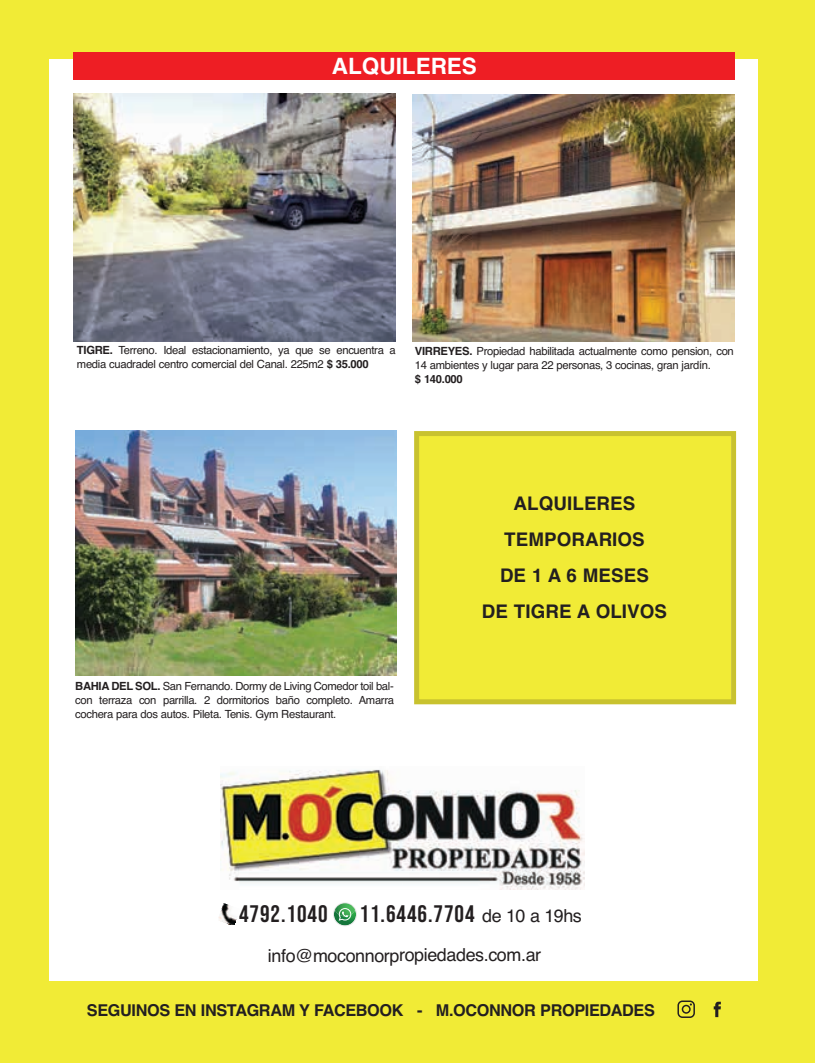
<style>
.page{position:relative;width:815px;height:1063px;background:#f1eb36}
.page>*{position:absolute;margin:0;border:0;box-sizing:border-box;transform-origin:0 0}
.t1{font:23.88px "Bebas Neue";letter-spacing:.04em;color:#231f20}
.t2{font:700 22.5px "Helvetica";color:#fff}
.t3{font:700 18.75px/36.2px "Helvetica";letter-spacing:.005em;color:#231f20;text-align:center}
.t4{font:17.88px "Helvetica";letter-spacing:-.025em;color:#231f20}
.t5{font:700 16.25px "Helvetica";letter-spacing:-.025em;color:#231f20}
.t6{font:11.25px/13.8px "Helvetica";letter-spacing:-.03em;color:#231f20}
.t7{font:700 11.25px "Helvetica";letter-spacing:-.03em;color:#231f20}
.s1{font-weight:700}
.s2{font-family:"Helvetica";font-size:17.88px}
</style>
<div class="page">
<div style="left:49px;top:59px;width:709px;height:922px;background:#fff"></div>
<div style="left:74px;top:52px;width:661px;height:28px;background:#ee1e24"></div>
<img style="left:220px;top:769px;width:365px;height:121px">
<img style="left:218px;top:903px;width:19px;height:22px">
<svg style="left:333px;top:902px;width:24px;height:24px"></svg>
<svg style="left:334px;top:903px;width:22px;height:22px"></svg>
<img style="left:74px;top:94px;width:322px;height:247px">
<img style="left:413px;top:94px;width:322px;height:248px">
<img style="left:75px;top:430px;width:322px;height:246px">
<div style="left:419px;top:436px;width:312px;height:263px;background:#f1eb36"></div>
<div style="left:414px;top:431px;width:322px;height:273px;border:5px solid #c8c22f"></div>
<svg style="left:677px;top:1001px;width:18px;height:17px"></svg>
<svg style="left:714px;top:1002px;width:7px;height:15px"></svg>
<h2 class="t2" style="left:332px;top:54px;width:147px">ALQUILERES</h2>
<p class="t6" style="left:77px;top:343px;width:320px"><span class="s1">TIGRE.</span> Terreno. Ideal estacionamiento, ya que se encuentra a media cuadradel centro comercial del Canal. 225m2 <span class="s1">$ 35.000</span></p>
<p class="t6" style="left:415px;top:344px;width:320px"><span class="s1">VIRREYES.</span> Propiedad habilitada actualmente como pension, con<br>14 ambientes y lugar para 22 personas, 3 cocinas, gran jardín.</p>
<p class="t7" style="left:415px;top:372px;width:49px">$ 140.000</p>
<p class="t6" style="left:75px;top:680px;width:320px;text-align:justify"><span class="s1">BAHIA DEL SOL.</span> San Fernando. Dormy de Living Comedor toil bal&shy;con terraza con parrilla. 2 dormitorios baño completo. Amarra cochera para dos autos. Pileta. Tenis. Gym Restaurant.</p>
<h3 class="t3" style="left:482px;top:485px;width:187px">ALQUILERES<br>TEMPORARIOS<br>DE 1 A 6 MESES<br>DE TIGRE A OLIVOS</h3>
<h1 class="t1" style="left:239px;top:900px;width:90px">4792.1040</h1>
<h1 class="t1" style="left:360px;top:900px;width:224px">11.6446.7704 <span class="s2">de 10 a 19hs</span></h1>
<h3 class="t4" style="left:268px;top:945px;width:275px">info@moconnorpropiedades.com.ar</h3>
<h3 class="t5" style="left:87px;top:1001px;width:569px">SEGUINOS EN INSTAGRAM Y FACEBOOK - M.OCONNOR PROPIEDADES</h3>
</div>
